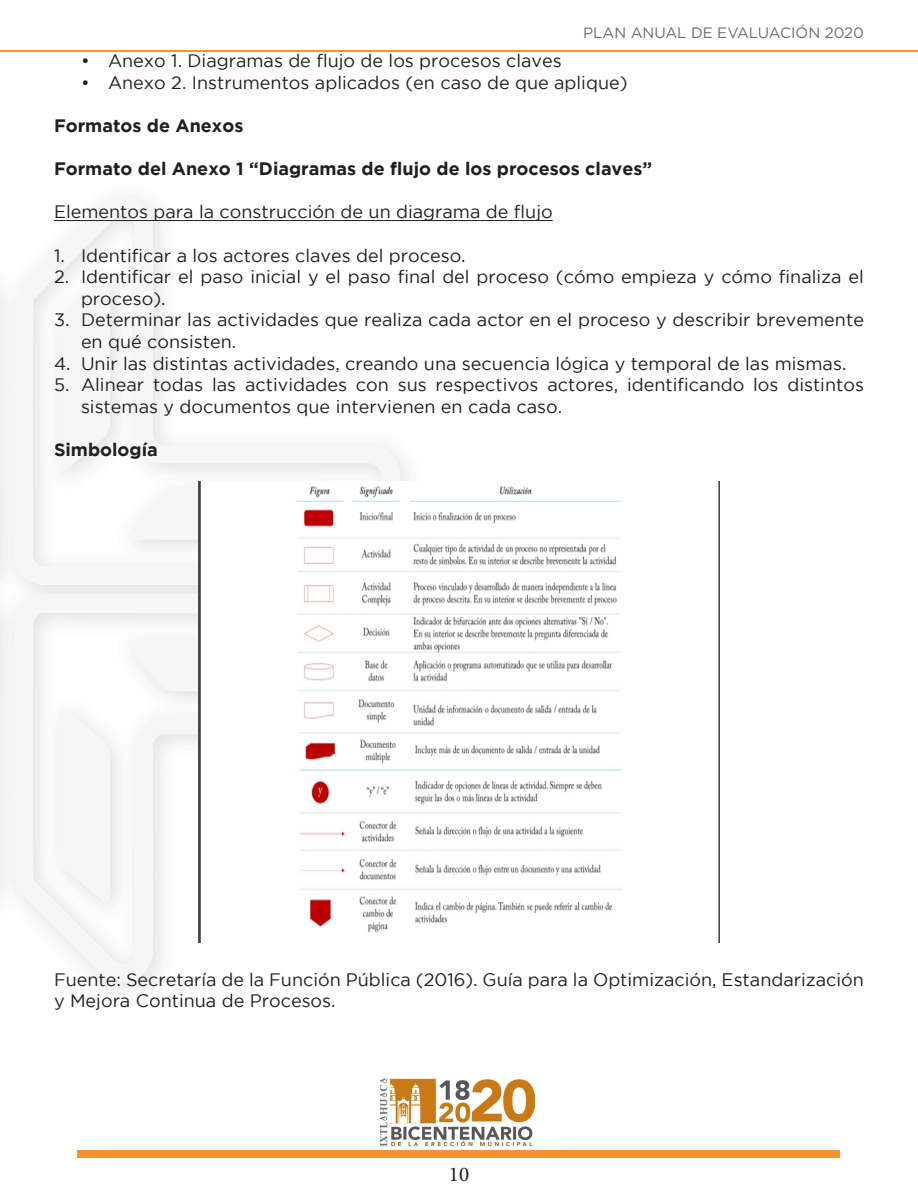
<style>
.page{position:relative;width:918px;height:1188px;background:#fff}
.page>*{position:absolute;margin:0;border:0;box-sizing:border-box;transform-origin:0 0}
.t1{font:21px "Minion Pro";color:#231f20}
.t2{font:18px/21.6px "Gotham";color:#231f20}
.t3{font:700 18px "Gotham";color:#231f20}
.t4{font:15px "Gotham";color:#6c6d70}
</style>
<div class="page">
<img style="left:381px;top:1079px;width:154px;height:67px">
<div style="left:78px;top:1151px;width:762px;height:7px;background:#f49237"></div>
<img style="left:0;top:221px;width:430px;height:770px">
<svg style="left:14px;top:198px;width:401px;height:387px"></svg>
<svg style="left:126px;top:488px;width:73px;height:51px"></svg>
<div style="left:59px;top:277px;width:51px;height:194px;background:#f6f6f7"></div>
<svg style="left:14px;top:595px;width:401px;height:387px"></svg>
<div style="left:126px;top:640px;width:73px;height:51px;background:#f6f6f7"></div>
<div style="left:59px;top:708px;width:51px;height:194px;background:#f6f6f7"></div>
<hr style="left:0;top:50px;width:918px;height:2px;background:#f49237">
<hr style="left:54px;top:220px;width:499px;height:1px;background:#231f20">
<img style="left:199px;top:481px;width:520px;height:461px">
<p class="t4" style="left:583px;top:24px;width:282px">PLAN ANUAL DE EVALUACIÓN 2020</p>
<p class="t2" style="left:81px;top:50px;width:482px">• Anexo 1. Diagramas de flujo de los procesos claves</p>
<p class="t2" style="left:81px;top:71px;width:548px">• Anexo 2. Instrumentos aplicados (en caso de que aplique)</p>
<p class="t3" style="left:54px;top:115px;width:191px">Formatos de Anexos</p>
<p class="t3" style="left:54px;top:158px;width:600px">Formato del Anexo 1 “Diagramas de flujo de los procesos claves”</p>
<p class="t2" style="left:54px;top:201px;width:500px">Elementos para la construcción de un diagrama de flujo</p>
<p class="t2" style="left:54px;top:244px;width:413px">1. Identificar a los actores claves del proceso.</p>
<p class="t2" style="left:81px;top:266px;width:784px;text-indent:-27px">2. Identificar el paso inicial y el paso final del proceso (cómo empieza y cómo finaliza el proceso).</p>
<p class="t2" style="left:81px;top:309px;width:785px;text-indent:-27px">3. Determinar las actividades que realiza cada actor en el proceso y describir brevemente en qué consisten.</p>
<p class="t2" style="left:54px;top:352px;width:794px">4. Unir las distintas actividades, creando una secuencia lógica y temporal de las mismas.</p>
<p class="t2" style="left:81px;top:374px;width:785px;text-indent:-27px">5. Alinear todas las actividades con sus respectivos actores, identificando los distintos sistemas y documentos que intervienen en cada caso.</p>
<p class="t3" style="left:54px;top:439px;width:105px">Simbología</p>
<p class="t2" style="left:54px;top:968px;width:812px">Fuente: Secretaría de la Función Pública (2016). Guía para la Optimización, Estandarización y Mejora Continua de Procesos.</p>
<p class="t1" style="left:449px;top:1160px;width:22px">10</p>
</div>
